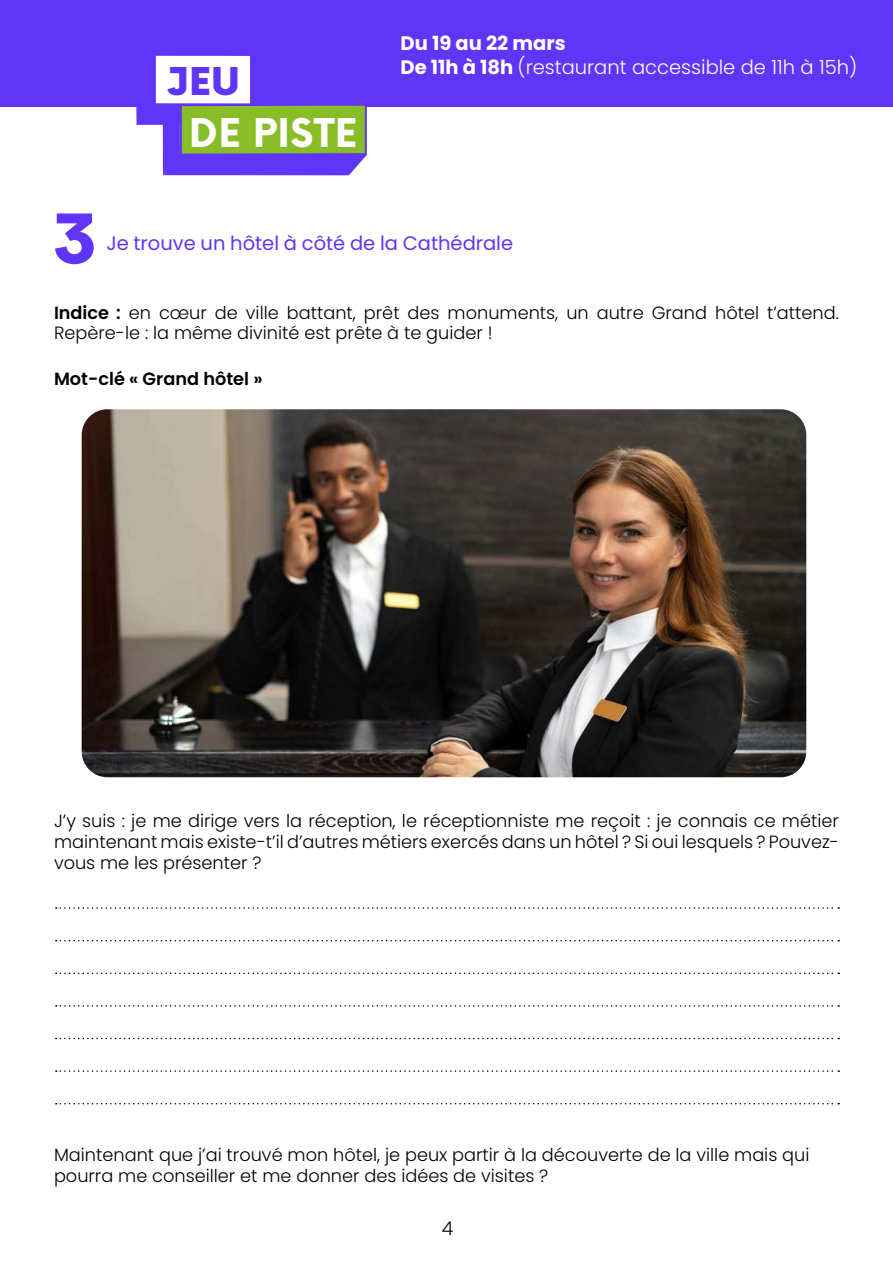
<style>
.page{position:relative;width:893px;height:1263px;background:#fff}
.page>*{position:absolute;margin:0;border:0;box-sizing:border-box;transform-origin:0 0}
.t1{font:700 38.7px "Now";letter-spacing:.015em;color:#fff}
.t2{font:900 37.35px "Now";color:#6035f7}
.t3{font:300 19.5px/23.4px "Poppins";color:#fff}
.t4{font:19.5px "Poppins";color:#6035f7}
.t5{font:300 18.9px "Poppins";color:#000}
.t6{font:300 17.7px/21px "Poppins";color:#000}
.t7{font:600 17.7px "Poppins";color:#000}
.s1{font-weight:700}
.s2{font-weight:600}
</style>
<div class="page">
<svg style="left:56px;top:907px;width:783px;height:2px"></svg>
<svg style="left:56px;top:940px;width:783px;height:1px"></svg>
<svg style="left:56px;top:972px;width:783px;height:2px"></svg>
<svg style="left:56px;top:1005px;width:783px;height:2px"></svg>
<svg style="left:56px;top:1038px;width:783px;height:1px"></svg>
<svg style="left:56px;top:1070px;width:783px;height:2px"></svg>
<svg style="left:56px;top:1103px;width:783px;height:1px"></svg>
<svg style="left:55px;top:213px;width:39px;height:51px"></svg>
<img style="left:82px;top:409px;width:724px;height:368px">
<div style="left:0;top:0;width:893px;height:106px;background:#6035f7"></div>
<svg style="left:136px;top:55px;width:232px;height:120px"></svg>
<h2 class="t2" style="left:167px;top:55px;width:75px">JEU</h2>
<h1 class="t1" style="left:189px;top:104px;width:170px">DE PISTE</h1>
<p class="t3" style="left:401px;top:32px;width:458px"><span class="s1">Du 19 au 22 mars<br>De 11h à 18h</span> (restaurant accessible de 11h à 15h)</p>
<p class="t4" style="left:106px;top:232px;width:408px">Je trouve un hôtel à côté de la Cathédrale</p>
<p class="t6" style="left:54px;top:302px;width:786px"><span class="s2">Indice :</span> en cœur de ville battant, prêt des monuments, un autre Grand hôtel t’attend.<br>Repère-le : la même divinité est prête à te guider !</p>
<p class="t7" style="left:54px;top:369px;width:210px">Mot-clé « Grand hôtel »</p>
<p class="t6" style="left:54px;top:810px;width:786px;text-align:justify">J’y suis : je me dirige vers la réception, le réceptionniste me reçoit : je connais ce métier maintenant mais existe-t’il d’autres métiers exercés dans un hôtel ? Si oui lesquels ? Pouvez&shy;vous me les présenter ?</p>
<p class="t6" style="left:54px;top:1145px;width:757px">Maintenant que j’ai trouvé mon hôtel, je peux partir à la découverte de la ville mais qui pourra me conseiller et me donner des idées de visites ?</p>
<p class="t5" style="left:442px;top:1218px;width:13px">4</p>
</div>
